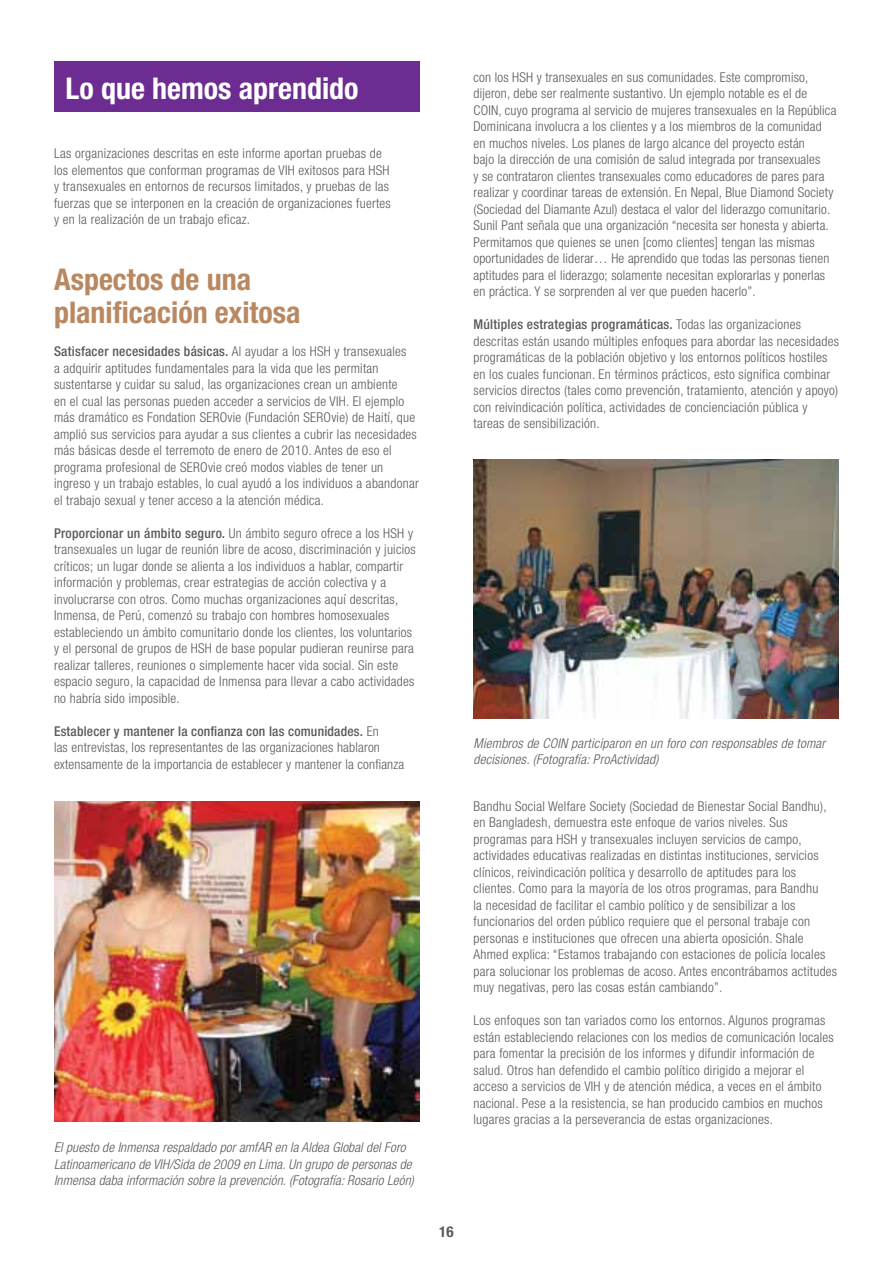
<style>
.page{position:relative;width:893px;height:1263px;background:#fff}
.page>*{position:absolute;margin:0;border:0;box-sizing:border-box;transform-origin:0 0}
.t1{font:700 condensed 30px/33px "Helvetica Neue LT Std";color:#b98860}
.t2{font:700 condensed 30px "Helvetica Neue LT Std";color:#fff}
.t3{font:700 condensed 15px "Helvetica Neue LT Std";color:#58595b}
.t4{font:300 condensed 13.5px/16.5px "Helvetica Neue LT Std";letter-spacing:.02em;color:#58595b}
.t5{font:italic 300 condensed 13.5px/16.5px "Helvetica Neue LT Std";letter-spacing:.01em;color:#58595b}
.s1{font-weight:500}
</style>
<div class="page">
<img style="left:54px;top:801px;width:365px;height:321px">
<img style="left:473px;top:459px;width:366px;height:259px">
<div style="left:54px;top:62px;width:365px;height:50px;background:#6c2c91"></div>
<h1 class="t2" style="left:66px;top:70px;width:295px">Lo que hemos aprendido</h1>
<p class="t4" style="left:54px;top:145px;width:338px">Las organizaciones descritas en este informe aportan pruebas de los elementos que conforman programas de VIH exitosos para HSH y transexuales en entornos de recursos limitados, y pruebas de las fuerzas que se interponen en la creación de organizaciones fuertes y en la realización de un trabajo eficaz.</p>
<h1 class="t1" style="left:54px;top:263px;width:248px">Aspectos de una planificación exitosa</h1>
<p class="t4" style="left:54px;top:343px;width:366px"><span class="s1">Satisfacer necesidades básicas.</span> Al ayudar a los HSH y transexuales<br>a adquirir aptitudes fundamentales para la vida que les permitan sustentarse y cuidar su salud, las organizaciones crean un ambiente<br>en el cual las personas pueden acceder a servicios de VIH. El ejemplo más dramático es Fondation SEROvie (Fundación SEROvie) de Haití, que amplió sus servicios para ayudar a sus clientes a cubrir las necesidades más básicas desde el terremoto de enero de 2010. Antes de eso el programa profesional de SEROvie creó modos viables de tener un ingreso y un trabajo estables, lo cual ayudó a los individuos a abandonar el trabajo sexual y tener acceso a la atención médica.</p>
<p class="t4" style="left:54px;top:524px;width:363px"><span class="s1">Proporcionar un ámbito seguro.</span> Un ámbito seguro ofrece a los HSH y transexuales un lugar de reunión libre de acoso, discriminación y juicios críticos; un lugar donde se alienta a los individuos a hablar, compartir información y problemas, crear estrategias de acción colectiva y a involucrarse con otros. Como muchas organizaciones aquí descritas, Inmensa, de Perú, comenzó su trabajo con hombres homosexuales estableciendo un ámbito comunitario donde los clientes, los voluntarios y el personal de grupos de HSH de base popular pudieran reunirse para realizar talleres, reuniones o simplemente hacer vida social. Sin este espacio seguro, la capacidad de Inmensa para llevar a cabo actividades no habría sido imposible.</p>
<p class="t4" style="left:54px;top:722px;width:352px"><span class="s1">Establecer y mantener la confianza con las comunidades.</span> En<br>las entrevistas, los representantes de las organizaciones hablaron extensamente de la importancia de establecer y mantener la confianza</p>
<p class="t5" style="left:54px;top:1139px;width:361px">El puesto de Inmensa respaldado por amfAR en la Aldea Global del Foro<br>Latinoamericano de VIH/Sida de 2009 en Lima. Un grupo de personas de<br>Inmensa daba información sobre la prevención. (Fotografía: Rosario León)</p>
<p class="t4" style="left:473px;top:69px;width:364px">con los HSH y transexuales en sus comunidades. Este compromiso, dijeron, debe ser realmente sustantivo. Un ejemplo notable es el de COIN, cuyo programa al servicio de mujeres transexuales en la República Dominicana involucra a los clientes y a los miembros de la comunidad en muchos niveles. Los planes de largo alcance del proyecto están<br>bajo la dirección de una comisión de salud integrada por transexuales<br>y se contrataron clientes transexuales como educadores de pares para realizar y coordinar tareas de extensión. En Nepal, Blue Diamond Society (Sociedad del Diamante Azul) destaca el valor del liderazgo comunitario.<br>Sunil Pant señala que una organización “necesita ser honesta y abierta.<br>Permitamos que quienes se unen [como clientes] tengan las mismas oportunidades de liderar… He aprendido que todas las personas tienen aptitudes para el liderazgo; solamente necesitan explorarlas y ponerlas en práctica. Y se sorprenden al ver que pueden hacerlo”.</p>
<p class="t4" style="left:473px;top:316px;width:367px"><span class="s1">Múltiples estrategias programáticas.</span> Todas las organizaciones descritas están usando múltiples enfoques para abordar las necesidades programáticas de la población objetivo y los entornos políticos hostiles en los cuales funcionan. En términos prácticos, esto significa combinar servicios directos (tales como prevención, tratamiento, atención y apoyo) con reivindicación política, actividades de concienciación pública y tareas de sensibilización.</p>
<p class="t5" style="left:473px;top:735px;width:353px">Miembros de COIN participaron en un foro con responsables de tomar decisiones. (Fotografía: ProActividad)</p>
<p class="t4" style="left:473px;top:798px;width:365px">Bandhu Social Welfare Society (Sociedad de Bienestar Social Bandhu), en Bangladesh, demuestra este enfoque de varios niveles. Sus programas para HSH y transexuales incluyen servicios de campo, actividades educativas realizadas en distintas instituciones, servicios clínicos, reivindicación política y desarrollo de aptitudes para los clientes. Como para la mayoría de los otros programas, para Bandhu<br>la necesidad de facilitar el cambio político y de sensibilizar a los funcionarios del orden público requiere que el personal trabaje con personas e instituciones que ofrecen una abierta oposición. Shale Ahmed explica: “Estamos trabajando con estaciones de policía locales para solucionar los problemas de acoso. Antes encontrábamos actitudes muy negativas, pero las cosas están cambiando”.</p>
<p class="t4" style="left:473px;top:1012px;width:362px">Los enfoques son tan variados como los entornos. Algunos programas están estableciendo relaciones con los medios de comunicación locales para fomentar la precisión de los informes y difundir información de salud. Otros han defendido el cambio político dirigido a mejorar el acceso a servicios de VIH y de atención médica, a veces en el ámbito nacional. Pese a la resistencia, se han producido cambios en muchos lugares gracias a la perseverancia de estas organizaciones.</p>
<p class="t3" style="left:439px;top:1223px;width:16px">16</p>
</div>
